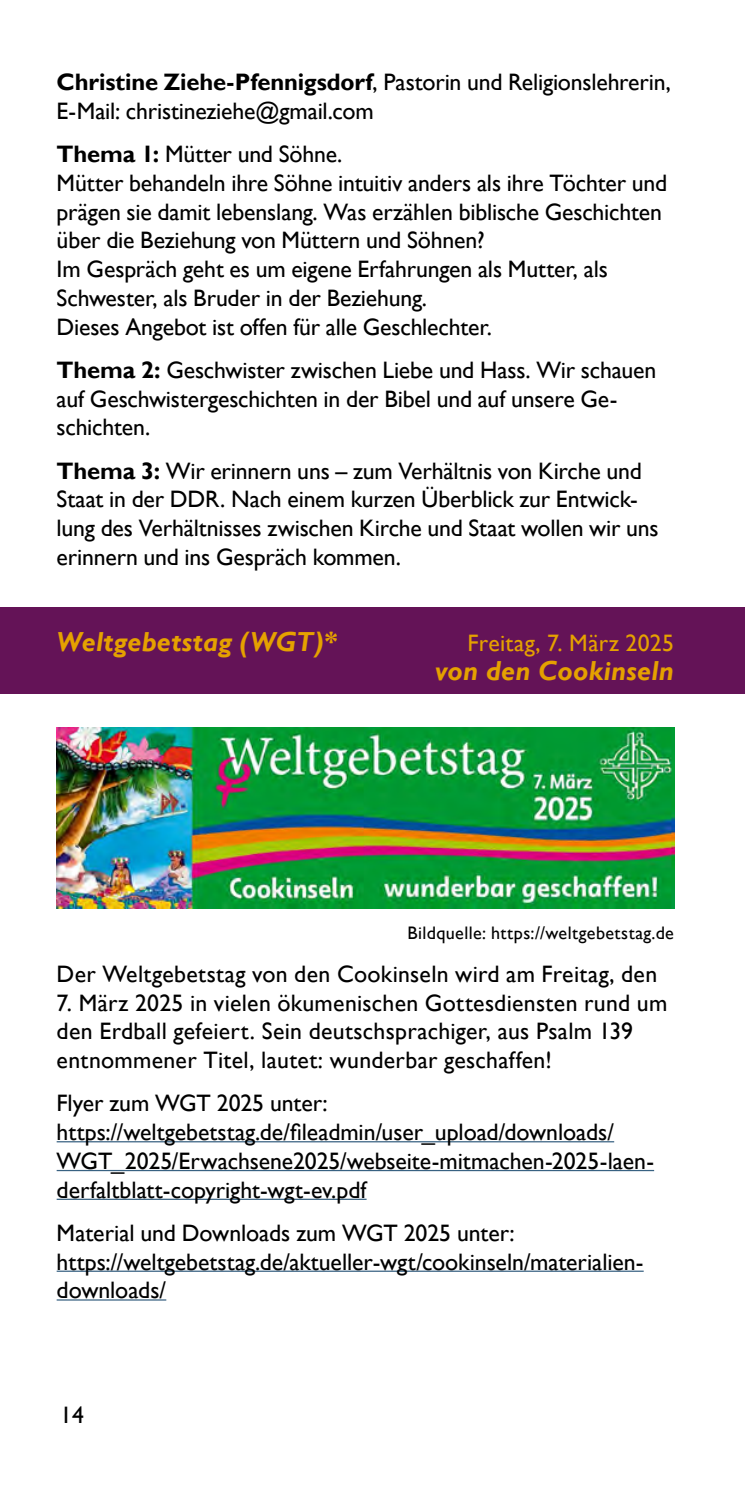
<style>
.page{position:relative;width:745px;height:1489px;background:#fff}
.page>*{position:absolute;margin:0;border:0;box-sizing:border-box;transform-origin:0 0}
.t1{font:italic 700 27.5px "Gill Sans";letter-spacing:.01em;color:#e5a100}
.t2{font:23.75px/28.8px "Gill Sans";letter-spacing:-.005em;color:#000}
.t3{font:23.75px/28.8px "Gill Sans";letter-spacing:.015em;color:#000}
.t4{font:23.75px "Gill Sans";letter-spacing:.015em;color:#e5a100}
.t5{font:18px "Gill Sans";letter-spacing:.025em;color:#000}
.s1{font-weight:700}
</style>
<div class="page">
<hr style="left:744px;top:665px;width:1px;height:57px;background:#641357">
<div style="left:0;top:608px;width:744px;height:86px;background:#641357"></div>
<hr style="left:57px;top:1141px;width:556px;height:1px;background:#396282">
<hr style="left:57px;top:1169px;width:596px;height:2px;background:#396282">
<hr style="left:57px;top:1198px;width:309px;height:1px;background:#396282">
<hr style="left:57px;top:1270px;width:586px;height:1px;background:#396282">
<hr style="left:57px;top:1299px;width:109px;height:1px;background:#396282">
<img style="left:57px;top:727px;width:616px;height:181px">
<p class="t2" style="left:57px;top:68px;width:615px"><span class="s1">Christine Ziehe-Pfennigsdorf</span>, Pastorin und Religionslehrerin,<br>E-Mail: christineziehe@gmail.com</p>
<p class="t2" style="left:57px;top:140px;width:611px"><span class="s1">Thema 1:</span> Mütter und Söhne.<br>Mütter behandeln ihre Söhne intuitiv anders als ihre Töchter und prägen sie damit lebenslang. Was erzählen biblische Geschichten über die Beziehung von Müttern und Söhnen?<br>Im Gespräch geht es um eigene Erfahrungen als Mutter, als Schwester, als Bruder in der Beziehung.<br>Dieses Angebot ist offen für alle Geschlechter.</p>
<p class="t2" style="left:57px;top:356px;width:601px"><span class="s1">Thema 2:</span> Geschwister zwischen Liebe und Hass. Wir schauen auf Geschwistergeschichten in der Bibel und auf unsere Ge&shy;schichten.</p>
<p class="t2" style="left:57px;top:456px;width:603px"><span class="s1">Thema 3:</span> Wir erinnern uns – zum Verhältnis von Kirche und Staat in der DDR. Nach einem kurzen Überblick zur Entwick&shy;lung des Verhältnisses zwischen Kirche und Staat wollen wir uns erinnern und ins Gespräch kommen.</p>
<p class="t1" style="left:57px;top:625px;width:281px">Weltgebetstag (WGT)*</p>
<p class="t4" style="left:467px;top:629px;width:208px">Freitag, 7. März 2025</p>
<p class="t1" style="left:435px;top:654px;width:240px">von den Cookinseln</p>
<p class="t5" style="left:407px;top:922px;width:268px">Bildquelle: https://weltgebetstag.de</p>
<p class="t3" style="left:57px;top:959px;width:601px">Der Weltgebetstag von den Cookinseln wird am Freitag, den</p>
<p class="t3" style="left:57px;top:988px;width:611px">7. März 2025 in vielen ökumenischen Gottesdiensten rund um den Erdball gefeiert. Sein deutschsprachiger, aus Psalm 139 entnommener Titel, lautet: wunderbar geschaffen!</p>
<p class="t2" style="left:57px;top:1089px;width:598px">Flyer zum WGT 2025 unter: https://weltgebetstag.de/fileadmin/user_upload/downloads/ WGT_2025/Erwachsene2025/webseite-mitmachen-2025-laen&shy;derfaltblatt-copyright-wgt-ev.pdf</p>
<p class="t2" style="left:57px;top:1218px;width:588px">Material und Downloads zum WGT 2025 unter: https://weltgebetstag.de/aktueller-wgt/cookinseln/materialien&shy;downloads/</p>
<p class="t2" style="left:60px;top:1400px;width:25px">14</p>
</div>
